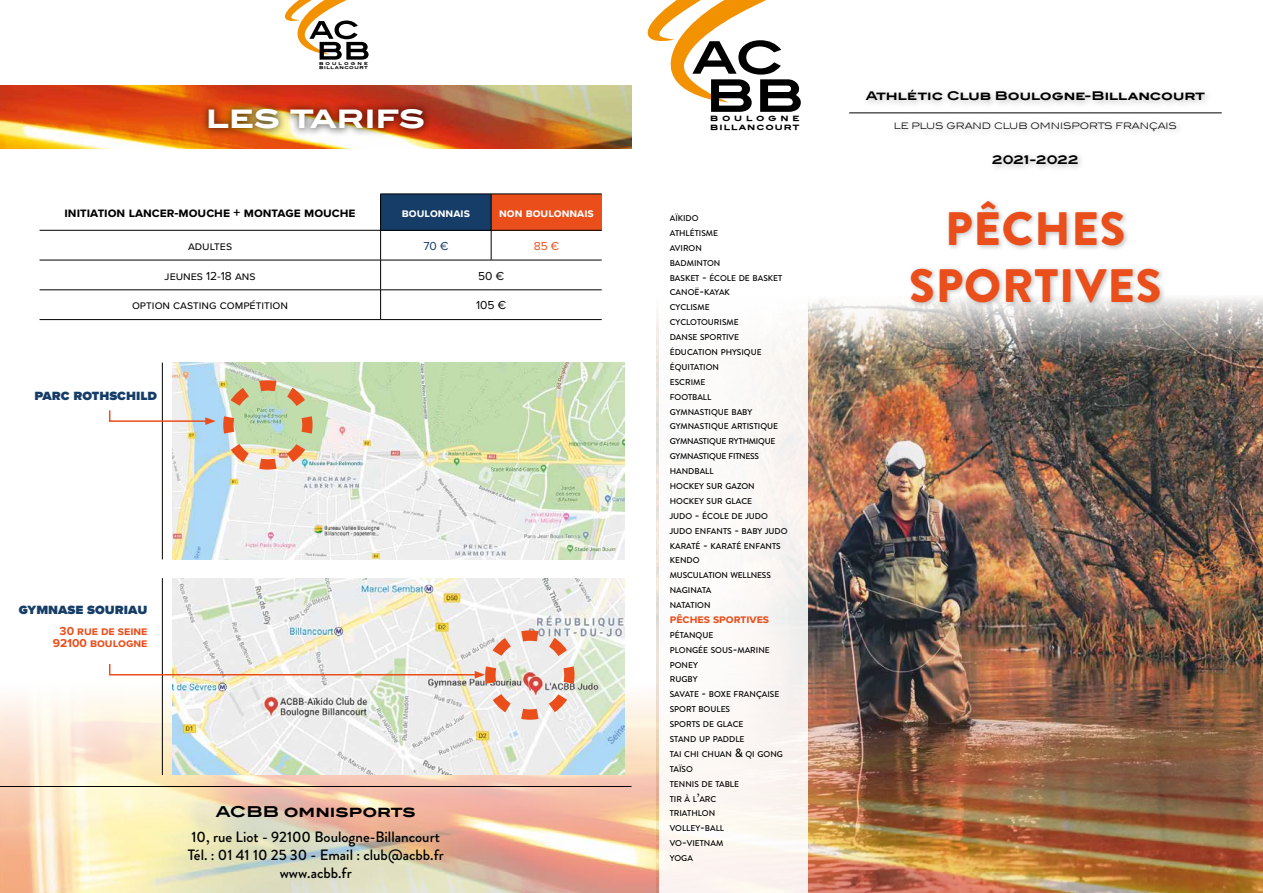
<style>
.page{position:relative;width:1263px;height:893px;background:#fff}
.page>*{position:absolute;margin:0;border:0;box-sizing:border-box;transform-origin:0 0}
.t1{font:900 46.8px/56.2px "Brandon Grotesque";letter-spacing:.02em;color:#e94e1b;text-align:center}
.t2{font:700 30px "Blair ITC Std";letter-spacing:-.01em;color:#fff}
.t3{font:500 15px/18px "Brandon Grotesque";color:#000;text-align:center}
.t4{font:900 15px "Proxima Nova";color:#153d68}
.t5{font:700 15px "Blair ITC Std";color:#000}
.t6{font:700 13.5px "Proxima Nova";color:#000}
.t7{font:12px "Proxima Nova";color:#000}
.t8{font:700 12px/12px "Proxima Nova";color:#e94e1b;text-align:center}
.t9{font:700 12px "Blair ITC Std";color:#000}
.t10{font:700 12px "Proxima Nova";color:#fff}
.t11{font:700 12px "Blair ITC Std";letter-spacing:-.025em;color:#000}
.t12{font:12px "Proxima Nova";color:#153d68}
.t13{font:12px "Proxima Nova";color:#e94e1b}
.t14{font:300 10.5px "Blair ITC Std";color:#000}
.t15{font:8.55px/8.2px "Blair ITCTT Bold";letter-spacing:.12em;color:#000}
.t16{font:500 8.4px/14.9px "Brandon Grotesque";color:#000}
.t17{font:4.65px/4.5px "Blair ITCTT Bold";letter-spacing:.12em;color:#000}
.s1{font-size:12px}
</style>
<div class="page">
<svg style="left:648px;top:0;width:153px;height:112px"></svg>
<div style="left:863px;top:87px;width:349px;height:21px;background:#000;opacity:.25"></div>
<div style="left:891px;top:118px;width:293px;height:20px;background:#fafafa"></div>
<hr style="left:849px;top:113px;width:373px;height:1px;background:#000">
<div style="left:381px;top:194px;width:110px;height:36px;background:#153d68"></div>
<div style="left:491px;top:194px;width:111px;height:36px;background:#e94e1b"></div>
<hr style="left:380px;top:194px;width:111px;height:1px;background:#000">
<hr style="left:380px;top:194px;width:1px;height:36px;background:#000">
<hr style="left:491px;top:194px;width:111px;height:1px;background:#000">
<hr style="left:491px;top:194px;width:1px;height:36px;background:#000">
<hr style="left:40px;top:230px;width:341px;height:1px;background:#000">
<hr style="left:381px;top:230px;width:110px;height:1px;background:#000">
<hr style="left:380px;top:230px;width:1px;height:30px;background:#000">
<hr style="left:491px;top:230px;width:111px;height:1px;background:#000">
<hr style="left:491px;top:230px;width:1px;height:30px;background:#000">
<hr style="left:40px;top:260px;width:341px;height:1px;background:#000">
<hr style="left:381px;top:260px;width:110px;height:1px;background:#000">
<hr style="left:380px;top:260px;width:1px;height:30px;background:#000">
<hr style="left:491px;top:260px;width:111px;height:1px;background:#000">
<hr style="left:40px;top:290px;width:341px;height:1px;background:#000">
<hr style="left:381px;top:290px;width:110px;height:1px;background:#000">
<svg style="left:380px;top:290px;width:1px;height:29px"></svg>
<hr style="left:491px;top:290px;width:111px;height:1px;background:#000">
<hr style="left:40px;top:319px;width:341px;height:1px;background:#000">
<hr style="left:381px;top:319px;width:110px;height:1px;background:#000">
<hr style="left:491px;top:319px;width:111px;height:1px;background:#000">
<img style="left:657px;top:297px;width:606px;height:296px">
<img style="left:0;top:593px;width:1263px;height:300px">
<img style="left:0;top:85px;width:631px;height:64px">
<div style="left:200px;top:100px;width:232px;height:38px;background:#000;opacity:.5"></div>
<div style="left:659px;top:193px;width:149px;height:700px;background:#fcfaf8"></div>
<div style="left:989px;top:151px;width:97px;height:21px;background:#000;opacity:.25"></div>
<hr style="left:0;top:786px;width:631px;height:1px;background:#000">
<img style="left:173px;top:363px;width:452px;height:196px">
<img style="left:173px;top:578px;width:452px;height:197px">
<hr style="left:162px;top:363px;width:1px;height:196px;background:#000">
<hr style="left:162px;top:578px;width:1px;height:197px;background:#000">
<svg style="left:109px;top:375px;width:209px;height:100px"></svg>
<svg style="left:108px;top:625px;width:472px;height:100px"></svg>
<svg style="left:285px;top:0;width:84px;height:60px"></svg>
<div style="left:908px;top:199px;width:259px;height:110px;background:#000;opacity:.25"></div>
<p class="t17" style="left:319px;top:61px;width:50px">BOULOGNE<br>BILLANCOURT</p>
<h2 class="t2" style="left:206px;top:99px;width:221px">les tarifs</h2>
<h3 class="t6" style="left:64px;top:203px;width:293px">initiation lancer-mouche + montage mouche</h3>
<h3 class="t10" style="left:402px;top:204px;width:69px">boulonnais</h3>
<h3 class="t10" style="left:499px;top:204px;width:96px">non boulonnais</h3>
<h3 class="t7" style="left:188px;top:237px;width:45px">adultes</h3>
<h3 class="t12" style="left:423px;top:237px;width:26px">70 €</h3>
<h3 class="t13" style="left:534px;top:237px;width:27px">85 €</h3>
<h3 class="t7" style="left:165px;top:267px;width:92px">jeunes 12-18 ans</h3>
<h3 class="t7" style="left:478px;top:267px;width:27px">50 €</h3>
<h3 class="t7" style="left:132px;top:296px;width:158px">option casting compétition</h3>
<h3 class="t7" style="left:476px;top:296px;width:31px">105 €</h3>
<h3 class="t4" style="left:34px;top:384px;width:124px">parc rothschild</h3>
<h3 class="t4" style="left:19px;top:598px;width:130px">gymnase souriau</h3>
<h3 class="t8" style="left:53px;top:624px;width:96px">30 rue de seine<br>92100 boulogne</h3>
<h3 class="t5" style="left:216px;top:802px;width:201px">ACBB omnisports</h3>
<h3 class="t3" style="left:188px;top:828px;width:258px">10, rue Liot - 92100 Boulogne-Billancourt<br>Tél. : 01 41 10 25 30 - Email : club@acbb.fr www.acbb.fr</h3>
<p class="t15" style="left:710px;top:114px;width:91px">BOULOGNE<br>BILLANCOURT</p>
<p class="t16" style="left:670px;top:211px;width:119px">AÏKIDO<br>ATHLÉTISME<br>AVIRON<br>BADMINTON<br>BASKET <span class="s1">-</span> ÉCOLE DE BASKET<br>CANOË<span class="s1">-</span>KAYAK<br>CYCLISME<br>CYCLOTOURISME<br>DANSE SPORTIVE<br>ÉDUCATION PHYSIQUE<br>ÉQUITATION<br>ESCRIME<br>FOOTBALL<br>GYMNASTIQUE BABY<br>GYMNASTIQUE ARTISTIQUE<br>GYMNASTIQUE RYTHMIQUE<br>GYMNASTIQUE FITNESS<br>HANDBALL<br>HOCKEY SUR GAZON<br>HOCKEY SUR GLACE<br>JUDO <span class="s1">-</span> ÉCOLE DE JUDO<br>JUDO ENFANTS <span class="s1">-</span> BABY JUDO<br>KARATÉ <span class="s1">-</span> KARATÉ ENFANTS<br>KENDO<br>MUSCULATION WELLNESS<br>NAGINATA<br>NATATION</p>
<h3 class="t8" style="left:670px;top:613px;width:101px">pêches sportives</h3>
<p class="t16" style="left:670px;top:628px;width:115px">PÉTANQUE<br>PLONGÉE SOUS<span class="s1">-</span>MARINE<br>PONEY<br>RUGBY<br>SAVATE <span class="s1">-</span> BOXE FRANÇAISE<br>SPORT BOULES<br>SPORTS DE GLACE<br>STAND UP PADDLE<br>TAI CHI CHUAN <span class="s1">&amp;</span> QI GONG<br>TAÏSO<br>TENNIS DE TABLE<br>TIR À L<span class="s1">’</span>ARC<br>TRIATHLON<br>VOLLEY<span class="s1">-</span>BALL<br>VO<span class="s1">-</span>VIETNAM<br>YOGA</p>
<h3 class="t9" style="left:866px;top:88px;width:340px">Athlétic Club Boulogne-Billancourt</h3>
<p class="t14" style="left:894px;top:119px;width:285px">LE PLUS GRAND CLUB OMNISPORTS FRANÇAIS</p>
<h3 class="t11" style="left:992px;top:152px;width:88px">2021-2022</h3>
<h1 class="t1" style="left:909px;top:202px;width:254px">PÊCHES<br>SPORTIVES</h1>
</div>
